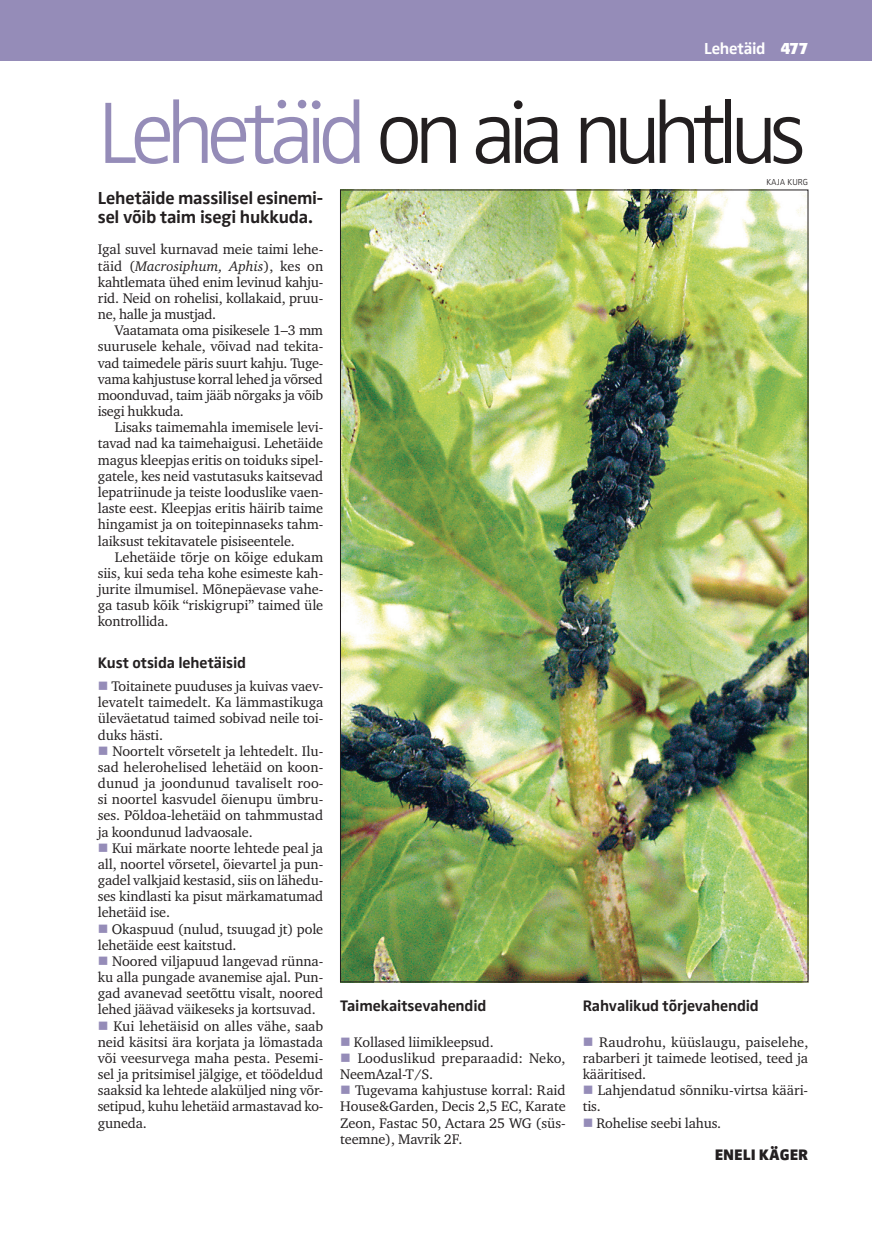
<style>
.page{position:relative;width:872px;height:1234px;background:#fff}
.page>*{position:absolute;margin:0;border:0;box-sizing:border-box;transform-origin:0 0}
.t1{font:300 90px "Zwo Pro";letter-spacing:-.095em;color:#231f20}
.t2{font:700 18px/19.5px "Zwo Pro";letter-spacing:-.015em;color:#231f20}
.t3{font:700 16.5px "Zwo Pro";letter-spacing:-.02em;color:#fff}
.t4{font:700 15.75px "Zwo Pro";letter-spacing:-.01em;color:#231f20}
.t5{font:900 15.75px "Zwo Pro";color:#231f20}
.t6{font:14.25px/16.2px "Charter ITC";letter-spacing:-.01em;color:#231f20;text-align:justify}
.t7{font:300 9px "Zwo Pro";color:#231f20}
.s1{font-weight:900}
.s2{color:#958cb8}
.s3{font-style:italic}
</style>
<div class="page">
<div style="left:0;top:0;width:872px;height:60px;background:#958cb8"></div>
<img style="left:342px;top:192px;width:464px;height:787px">
<p class="t3" style="left:704px;top:39px;width:106px">Lehetäid <span class="s1">477</span></p>
<h1 class="t1" style="left:98px;top:81px;width:710px"><span class="s2">Lehetäid</span> on aia nuhtlus</h1>
<p class="t7" style="left:766px;top:177px;width:43px">KAJA KURG</p>
<p class="t2" style="left:98px;top:188px;width:227px">Lehetäide massilisel esinemi&shy;sel võib taim isegi hukkuda.</p>
<p class="t6" style="left:98px;top:241px;width:227px">Igal suvel kurnavad meie taimi lehe&shy;täid (<span class="s3">Macrosiphum, Aphis</span>), kes on kahtlemata ühed enim levinud kahju&shy;rid. Neid on rohelisi, kollakaid, pruu&shy;ne, halle ja mustjad.</p>
<p class="t6" style="left:98px;top:322px;width:227px;text-indent:17px">Vaatamata oma pisikesele 1–3 mm suurusele kehale, võivad nad tekita&shy;vad taimedele päris suurt kahju. Tuge&shy;vama kahjustuse korral lehed ja võrsed moonduvad, taim jääb nõrgaks ja võib isegi hukkuda.</p>
<p class="t6" style="left:98px;top:419px;width:227px;text-indent:17px">Lisaks taimemahla imemisele levi&shy;tavad nad ka taimehaigusi. Lehetäide magus kleepjas eritis on toiduks sipel&shy;gatele, kes neid vastutasuks kaitsevad lepatriinude ja teiste looduslike vaen&shy;laste eest. Kleepjas eritis häirib taime hingamist ja on toitepinnaseks tahm&shy;laiksust tekitavatele pisiseentele.</p>
<p class="t6" style="left:98px;top:548px;width:227px;text-indent:17px">Lehetäide tõrje on kõige edukam siis, kui seda teha kohe esimeste kah&shy;jurite ilmumisel. Mõnepäevase vahe&shy;ga tasub kõik “riskigrupi” taimed üle kontrollida.</p>
<p class="t4" style="left:98px;top:653px;width:150px">Kust otsida lehetäisid</p>
<p class="t6" style="left:98px;top:678px;width:227px"><span class="s2">■</span> Toitainete puuduses ja kuivas vaev&shy;levatelt taimedelt. Ka lämmastikuga üleväetatud taimed sobivad neile toi&shy;duks hästi.</p>
<p class="t6" style="left:98px;top:742px;width:227px"><span class="s2">■</span> Noortelt võrsetelt ja lehtedelt. Ilu&shy;sad helerohelised lehetäid on koon&shy;dunud ja joondunud tavaliselt roo&shy;si noortel kasvudel õienupu ümbru&shy;ses. Põldoa-lehetäid on tahmmustad ja koondunud ladvaosale.</p>
<p class="t6" style="left:98px;top:839px;width:227px"><span class="s2">■</span> Kui märkate noorte lehtede peal ja all, noortel võrsetel, õievartel ja pun&shy;gadel valkjaid kestasid, siis on lähedu&shy;ses kindlasti ka pisut märkamatumad lehetäid ise.</p>
<p class="t6" style="left:98px;top:920px;width:227px"><span class="s2">■</span> Okaspuud (nulud, tsuugad jt) pole lehetäide eest kaitstud.</p>
<p class="t6" style="left:98px;top:952px;width:227px"><span class="s2">■</span> Noored viljapuud langevad rünna&shy;ku alla pungade avanemise ajal. Pun&shy;gad avanevad seetõttu visalt, noored lehed jäävad väikeseks ja kortsuvad.</p>
<p class="t6" style="left:98px;top:1017px;width:227px"><span class="s2">■</span> Kui lehetäisid on alles vähe, saab neid käsitsi ära korjata ja lömastada või veesurvega maha pesta. Pesemi&shy;sel ja pritsimisel jälgige, et töödeldud saaksid ka lehtede alaküljed ning võr&shy;setipud, kuhu lehetäid armastavad ko&shy;guneda.</p>
<p class="t4" style="left:340px;top:996px;width:148px">Taimekaitsevahendid</p>
<p class="t6" style="left:340px;top:1033px;width:155px"><span class="s2">■</span> Kollased liimikleepsud.</p>
<p class="t6" style="left:340px;top:1049px;width:227px"><span class="s2">■</span> Looduslikud preparaadid: Neko,<br>NeemAzal-T/S.</p>
<p class="t6" style="left:340px;top:1081px;width:227px"><span class="s2">■</span> Tugevama kahjustuse korral: Raid House&amp;Garden, Decis 2,5 EC, Karate Zeon, Fastac 50, Actara 25 WG (süs&shy;teemne), Mavrik 2F.</p>
<p class="t4" style="left:583px;top:996px;width:178px">Rahvalikud tõrjevahendid</p>
<p class="t6" style="left:583px;top:1033px;width:227px"><span class="s2">■</span> Raudrohu, küüslaugu, paiselehe, rabarberi jt taimede leotised, teed ja kääritised.</p>
<p class="t6" style="left:583px;top:1081px;width:227px"><span class="s2">■</span> Lahjendatud sõnniku-virtsa kääri&shy;tis.</p>
<p class="t6" style="left:583px;top:1114px;width:140px"><span class="s2">■</span> Rohelise seebi lahus.</p>
<p class="t5" style="left:715px;top:1144px;width:95px">ENELI KÄGER</p>
</div>
